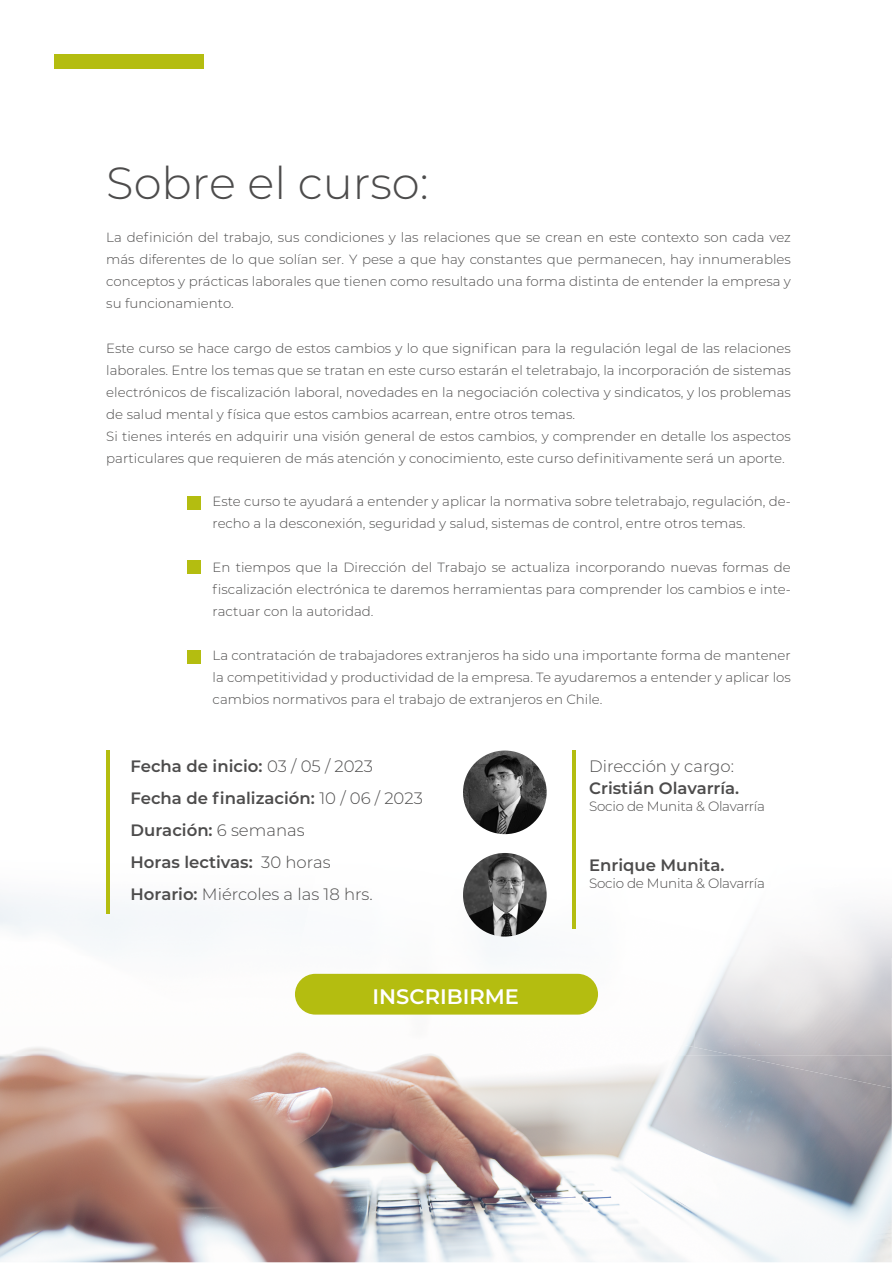
<style>
.page{position:relative;width:893px;height:1263px;background:#fff}
.page>*{position:absolute;margin:0;border:0;box-sizing:border-box;transform-origin:0 0}
.t1{font:300 45px "Montserrat";color:#4d4c4c}
.t2{font:600 21px "Montserrat";color:#fff}
.t3{font:600 16.5px/32.1px "Montserrat";color:#4d4c4c}
.t4{font:300 16.5px "Montserrat";color:#4d4c4c}
.t5{font:300 13.5px "Montserrat";letter-spacing:-.02em;color:#4d4c4c}
.t6{font:300 13.35px/22px "Montserrat";color:#4d4c4c;text-align:justify}
.s1{font-weight:300}
</style>
<div class="page">
<div style="left:54px;top:54px;width:149px;height:14px;background:#b4bd10"></div>
<div style="left:187px;top:496px;width:13px;height:14px;background:#b4bd10"></div>
<div style="left:187px;top:561px;width:13px;height:13px;background:#b4bd10"></div>
<div style="left:187px;top:650px;width:13px;height:13px;background:#b4bd10"></div>
<img style="left:0;top:1055px;width:892px;height:207px">
<img style="left:0;top:859px;width:314px;height:196px">
<img style="left:679px;top:1047px;width:15px;height:8px">
<img style="left:733px;top:1055px;width:159px;height:33px">
<img style="left:299px;top:859px;width:593px;height:98px">
<img style="left:297px;top:957px;width:301px;height:49px">
<img style="left:694px;top:957px;width:198px;height:98px">
<img style="left:496px;top:1006px;width:198px;height:41px">
<div style="left:295px;top:974px;width:303px;height:40px;background:#b4bd10;border-radius:20px"></div>
<hr style="left:572px;top:750px;width:3px;height:178px;background:#b4bd10">
<hr style="left:106px;top:750px;width:3px;height:163px;background:#b4bd10">
<img style="left:463px;top:750px;width:84px;height:84px;border-radius:42px">
<img style="left:463px;top:853px;width:84px;height:83px;border-radius:42px">
<h1 class="t1" style="left:106px;top:152px;width:324px">Sobre el curso:</h1>
<p class="t6" style="left:106px;top:226px;width:686px">La definición del trabajo, sus condiciones y las relaciones que se crean en este contexto son cada vez más diferentes de lo que solían ser. Y pese a que hay constantes que permanecen, hay innumerables conceptos y prácticas laborales que tienen como resultado una forma distinta de entender la empresa y su funcionamiento.</p>
<p class="t6" style="left:106px;top:336px;width:686px;text-align:left">Este curso se hace cargo de estos cambios y lo que significan para la regulación legal de las relaciones laborales. Entre los temas que se tratan en este curso estarán el teletrabajo, la incorporación de sistemas electrónicos de fiscalización laboral, novedades en la negociación colectiva y sindicatos, y los problemas de salud mental y física que estos cambios acarrean, entre otros temas.<br>Si tienes interés en adquirir una visión general de estos cambios, y comprender en detalle los aspectos particulares que requieren de más atención y conocimiento, este curso definitivamente será un aporte.</p>
<p class="t6" style="left:213px;top:490px;width:580px">Este curso te ayudará a entender y aplicar la normativa sobre teletrabajo, regulación, de&shy;recho a la desconexión, seguridad y salud, sistemas de control, entre otros temas.</p>
<p class="t6" style="left:213px;top:556px;width:580px">En tiempos que la Dirección del Trabajo se actualiza incorporando nuevas formas de fiscalización electrónica te daremos herramientas para comprender los cambios e inte&shy;ractuar con la autoridad.</p>
<p class="t6" style="left:213px;top:644px;width:580px">La contratación de trabajadores extranjeros ha sido una importante forma de mantener la competitividad y productividad de la empresa. Te ayudaremos a entender y aplicar los cambios normativos para el trabajo de extranjeros en Chile.</p>
<p class="t3" style="left:131px;top:750px;width:294px">Fecha de inicio: <span class="s1">03 / 05 / 2023<br></span>Fecha de finalización: <span class="s1">10 / 06 / 2023<br></span>Duración: <span class="s1">6 semanas<br></span>Horas lectivas: <span class="s1">30 horas<br></span>Horario: <span class="s1">Miércoles a las 18 hrs.</span></p>
<p class="t4" style="left:589px;top:755px;width:146px">Dirección y cargo:</p>
<p class="t3" style="left:589px;top:772px;width:152px">Cristián Olavarría.</p>
<p class="t5" style="left:589px;top:797px;width:177px">Socio de Munita &amp; Olavarría</p>
<p class="t3" style="left:589px;top:849px;width:137px">Enrique Munita.</p>
<p class="t5" style="left:589px;top:874px;width:177px">Socio de Munita &amp; Olavarría</p>
<h2 class="t2" style="left:372px;top:982px;width:148px">INSCRIBIRME</h2>
</div>
